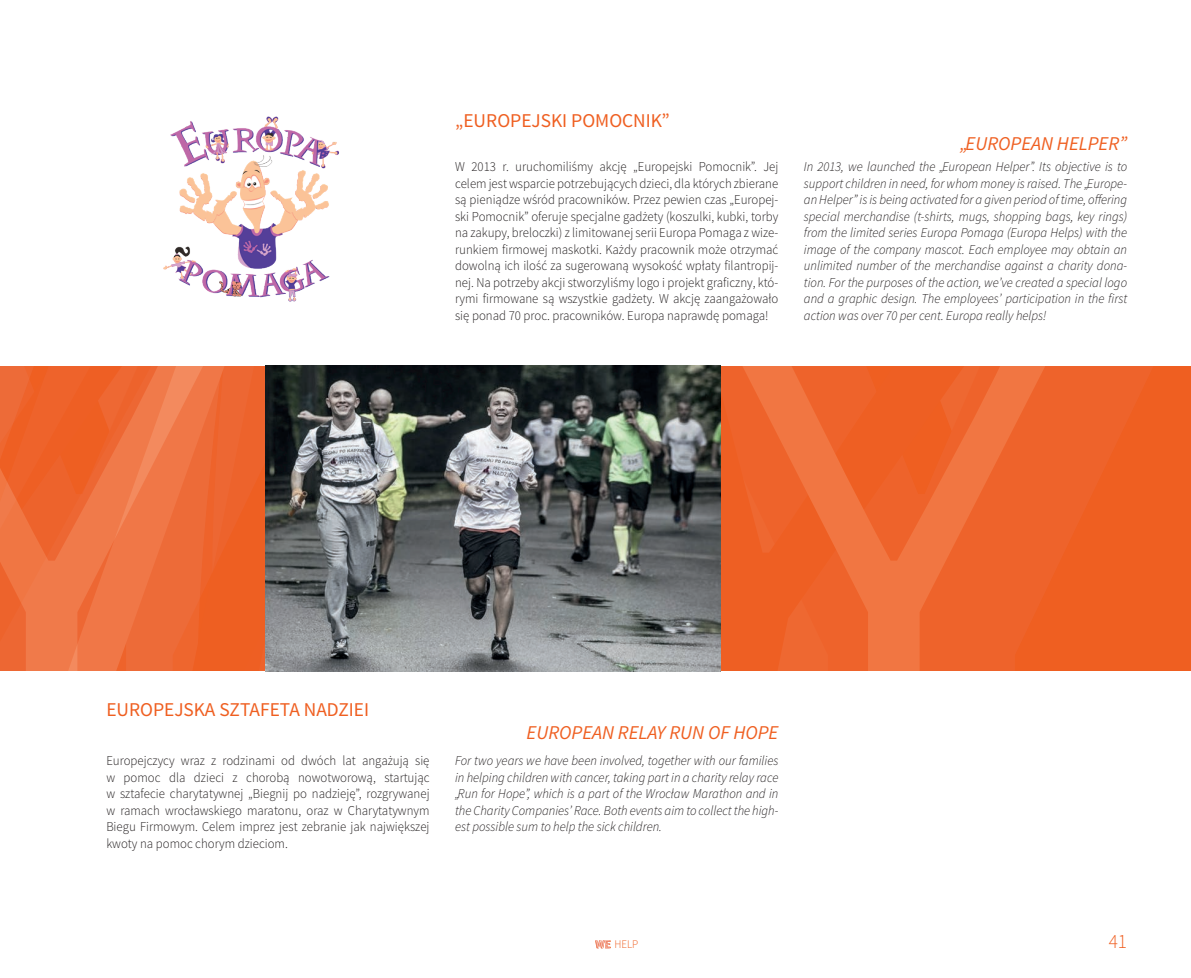
<style>
.page{position:relative;width:1191px;height:978px;background:#fff}
.page>*{position:absolute;margin:0;border:0;box-sizing:border-box;transform-origin:0 0}
.t1{font:300 20.25px "Source Sans Pro";color:#ef5f21;scale:.95 1}
.t2{font:19.5px "Source Sans Pro";color:#ef5f21}
.t3{font:italic 19.5px "Source Sans Pro";color:#ef5f21}
.t4{font:300 13.5px/16.5px "Source Sans Pro";color:#231f20;text-align:justify;scale:.95 1}
.t5{font:italic 300 13.5px/16.5px "Source Sans Pro";color:#231f20;text-align:justify;scale:.95 1}
.t6{font:300 11.7px "Source Sans Pro";color:#ef5f21;scale:.95 1}
</style>
<div class="page">
<svg style="left:721px;top:366px;width:470px;height:305px;background:#ee642b"></svg>
<svg style="left:0;top:366px;width:266px;height:306px;background:#ee6c38"></svg>
<img style="left:266px;top:366px;width:455px;height:306px">
<img style="left:163px;top:116px;width:176px;height:186px">
<svg style="left:595px;top:940px;width:16px;height:8px"></svg>
<h2 class="t2" style="left:455px;top:108px;width:216px">„EUROPEJSKI POMOCNIK”</h2>
<h2 class="t3" style="left:960px;top:132px;width:169px">„EUROPEAN HELPER”</h2>
<p class="t4" style="left:455px;top:159px;width:342px">W 2013 r. uruchomiliśmy akcję „Europejski Pomocnik”. Jej celem jest wsparcie potrzebujących dzieci, dla których zbierane są pieniądze wśród pracowników. Przez pewien czas „Europej&shy;ski Pomocnik” oferuje specjalne gadżety (koszulki, kubki, torby na zakupy, breloczki) z limitowanej serii Europa Pomaga z wize&shy;runkiem firmowej maskotki. Każdy pracownik może otrzymać dowolną ich ilość za sugerowaną wysokość wpłaty filantropij&shy;nej. Na potrzeby akcji stworzyliśmy logo i projekt graficzny, któ&shy;rymi firmowane są wszystkie gadżety. W akcję zaangażowało się ponad 70 proc. pracowników. Europa naprawdę pomaga!</p>
<p class="t5" style="left:804px;top:159px;width:342px">In 2013, we launched the „European Helper”. Its objective is to support children in need, for whom money is raised. The „Europe&shy;an Helper” is is being activated for a given period of time, offering special merchandise (t-shirts, mugs, shopping bags, key rings) from the limited series Europa Pomaga (Europa Helps) with the image of the company mascot. Each employee may obtain an unlimited number of the merchandise against a charity dona&shy;tion. For the purposes of the action, we’ve created a special logo and a graphic design. The employees’ participation in the first action was over 70 per cent. Europa really helps!</p>
<h2 class="t2" style="left:106px;top:698px;width:264px">EUROPEJSKA SZTAFETA NADZIEI</h2>
<h2 class="t3" style="left:526px;top:721px;width:253px">EUROPEAN RELAY RUN OF HOPE</h2>
<p class="t4" style="left:106px;top:753px;width:342px">Europejczycy wraz z rodzinami od dwóch lat angażują się w pomoc dla dzieci z chorobą nowotworową, startując w sztafecie charytatywnej „Biegnij po nadzieję”, rozgrywanej w ramach wrocławskiego maratonu, oraz w Charytatywnym Biegu Firmowym. Celem imprez jest zebranie jak największej kwoty na pomoc chorym dzieciom.</p>
<p class="t5" style="left:455px;top:753px;width:342px">For two years we have been involved, together with our families in helping children with cancer, taking part in a charity relay race „Run for Hope”, which is a part of the Wrocław Marathon and in the Charity Companies’ Race. Both events aim to collect the high&shy;est possible sum to help the sick children.</p>
<p class="t6" style="left:614px;top:937px;width:27px">HELP</p>
<h1 class="t1" style="left:1108px;top:929px;width:21px">41</h1>
</div>
